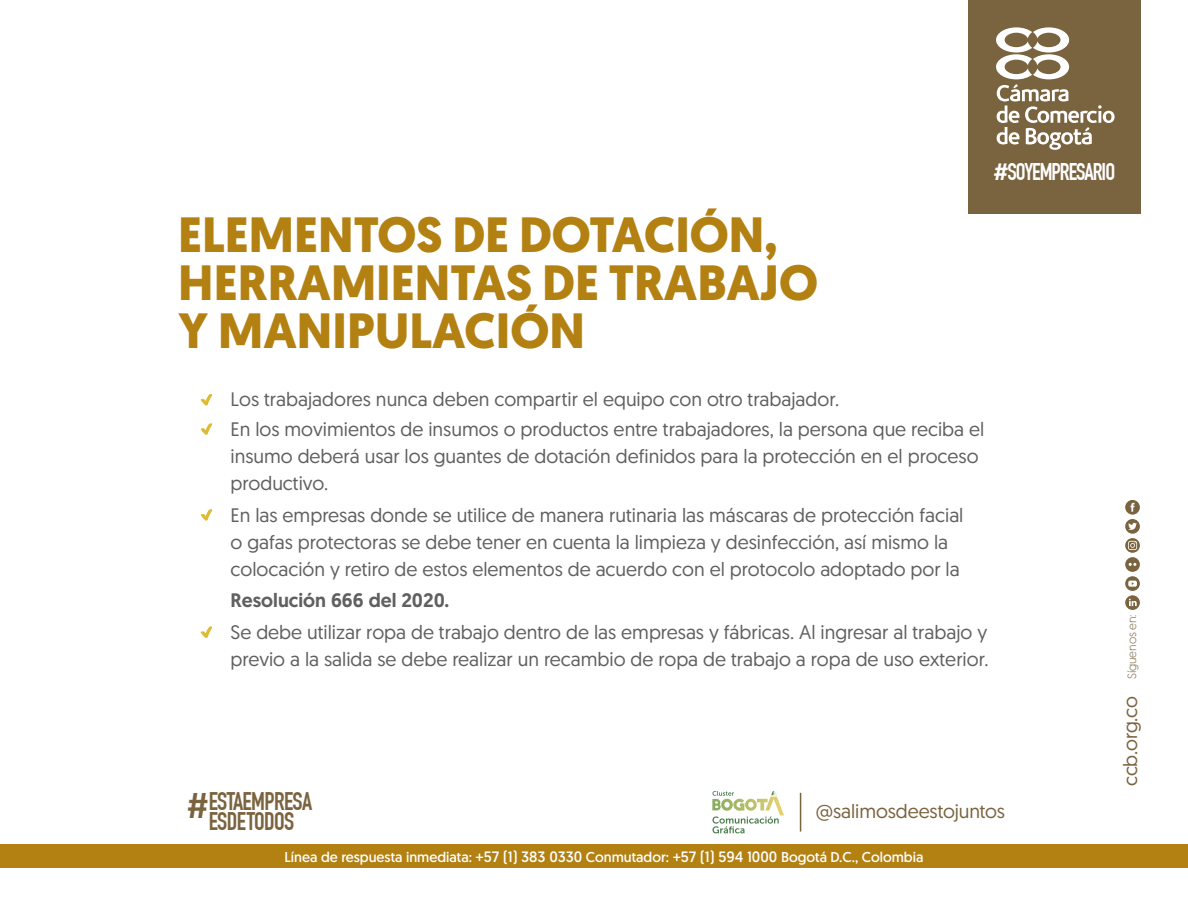
<style>
.page{position:relative;width:1188px;height:918px;background:#fff}
.page>*{position:absolute;margin:0;border:0;box-sizing:border-box;transform-origin:0 0}
.t1{font:700 49.5px/47.8px "Geomanist";color:#b38012}
.t2{font:700 24.9px/19.5px "DIN Condensed";letter-spacing:-.025em;color:#7a633f;text-align:center}
.t3{font:700 23.7px "DIN Condensed";letter-spacing:-.045em;color:#fff}
.t4{font:19.5px/27px "Geomanist";color:#606060}
.t5{font:19.5px "Geomanist";letter-spacing:-.005em;color:#7a633f}
.t6{font:500 19.5px "Geomanist";color:#606060}
.t7{font:14.25px "Geomanist";color:#fff}
.t8{font:300 11.85px "Geomanist";color:#7a633f}
.s1{font-family:"Geomanist";font-weight:500}
.s2{font-family:"DIN Pro";font-weight:500;font-size:34.95px}
.s3{font-size:15px}
</style>
<div class="page">
<svg style="left:1125px;top:500px;width:15px;height:110px"></svg>
<div style="left:968px;top:0;width:172px;height:214px;background:#7a633f"></div>
<svg style="left:996px;top:27px;width:119px;height:123px"></svg>
<svg style="left:201px;top:394px;width:12px;height:12px"></svg>
<svg style="left:201px;top:423px;width:12px;height:12px"></svg>
<svg style="left:201px;top:509px;width:12px;height:12px"></svg>
<svg style="left:201px;top:626px;width:12px;height:12px"></svg>
<div style="left:0;top:844px;width:1188px;height:23px;background:#b38012"></div>
<svg style="left:712px;top:791px;width:72px;height:42px"></svg>
<hr style="left:800px;top:793px;width:1px;height:39px;background:#7a633f">
<h1 class="t1" style="left:178px;top:211px;width:641px">ELEMENTOS DE DOTACIÓN,<br>HERRAMIENTAS DE TRABAJO<br>Y MANIPULACIÓN</h1>
<p class="t3" style="left:993px;top:158px;width:123px"><span class="s1">#</span>SOYEMPRESARIO</p>
<p class="t4" style="left:231px;top:384px;width:755px;line-height:30px">Los trabajadores nunca deben compartir el equipo con otro trabajador.<br>En los movimientos de insumos o productos entre trabajadores, la persona que reciba el</p>
<p class="t4" style="left:231px;top:442px;width:750px">insumo deberá usar los guantes de dotación definidos para la protección en el proceso productivo.</p>
<p class="t4" style="left:231px;top:501px;width:734px">En las empresas donde se utilice de manera rutinaria las máscaras de protección facial o gafas protectoras se debe tener en cuenta la limpieza y desinfección, así mismo la colocación y retiro de estos elementos de acuerdo con el protocolo adoptado por la</p>
<p class="t6" style="left:231px;top:588px;width:220px">Resolución 666 del 2020.</p>
<p class="t4" style="left:231px;top:618px;width:759px">Se debe utilizar ropa de trabajo dentro de las empresas y fábricas. Al ingresar al trabajo y previo a la salida se debe realizar un recambio de ropa de trabajo a ropa de uso exterior.</p>
<p class="t8" style="left:1124px;top:679px;width:66px;rotate:-90deg">Síguenos en:</p>
<p class="t5" style="left:1118px;top:786px;width:92px;rotate:-90deg">ccb.org.co</p>
<p class="t2" style="left:186px;top:792px;width:128px"><span class="s2">#</span>ESTAEMPRESA<br>ESDETODOS</p>
<p class="t5" style="left:816px;top:799px;width:191px">@salimosdeestojuntos</p>
<p class="t7" style="left:284px;top:848px;width:641px">Línea de respuesta inmediata: <span class="s3">+57 (1) 383 0330</span> Conmutador: <span class="s3">+57 (1) 594 1000</span> Bogotá D.C., Colombia</p>
</div>
